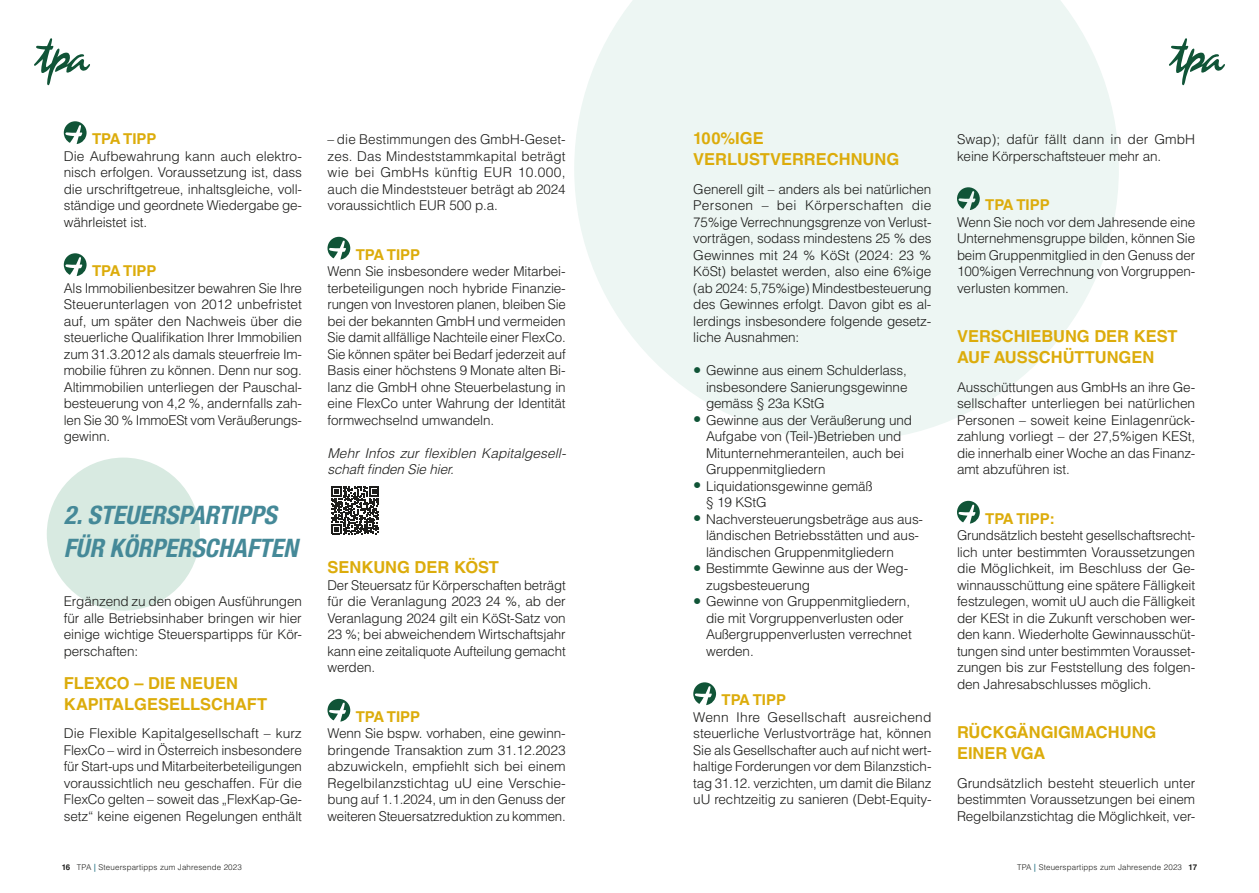
<style>
.page{position:relative;width:1259px;height:893px;background:#fff}
.page>*{position:absolute;margin:0;border:0;box-sizing:border-box;transform-origin:0 0}
.Titel_1{font:italic 700 condensed 25.5px/33px "Helvetica Neue LT Pro";color:#458998}
.Titel_2{font:700 16.5px/21px "Helvetica LT Std";color:#dcac0b}
.TPA-Tipp{font:700 15px "Helvetica LT Std";color:#dcac0b}
.Fliesstext{font:300 13.5px/16.5px "Helvetica LT Std";letter-spacing:-.01em;color:#1d1d1b;text-align:justify}
.Fliesstext_unten_ohne_Abstand{font:300 13.5px/16.5px "Helvetica LT Std";letter-spacing:-.01em;color:#1d1d1b;text-align:justify}
.Fliesstext_unten_ohne_Abstand-2{font:italic 300 13.5px/16.5px "Helvetica LT Std";color:#1d1d1b}
.t1{font:300 7.95px "Helvetica LT Std";letter-spacing:.02em;color:#1d1d1b}
.s1{font-size:16.5px;color:#105437}
.s2{font-weight:700}
.s3{font-weight:700;color:#458998}
</style>
<div class="page">
<svg style="left:574px;top:0;width:545px;height:441px;fill:#edf6f3"></svg>
<div style="left:47px;top:458px;width:153px;height:153px;background:#d8eae1;border-radius:50%"></div>
<svg style="left:34px;top:38px;width:56px;height:48px"></svg>
<svg style="left:1169px;top:38px;width:56px;height:48px"></svg>
<svg style="left:693px;top:682px;width:23px;height:23px"></svg>
<svg style="left:957px;top:187px;width:22px;height:23px"></svg>
<svg style="left:957px;top:501px;width:22px;height:23px"></svg>
<svg style="left:64px;top:121px;width:23px;height:23px"></svg>
<svg style="left:64px;top:253px;width:23px;height:23px"></svg>
<svg style="left:327px;top:237px;width:23px;height:23px"></svg>
<svg style="left:331px;top:486px;width:48px;height:48px"></svg>
<svg style="left:327px;top:699px;width:23px;height:23px"></svg>
<p class="TPA-Tipp" style="left:92px;top:130px;width:66px">TPA TIPP</p>
<p class="Fliesstext" style="left:64px;top:147px;width:240px">Die Aufbewahrung kann auch elektro&shy;nisch erfolgen. Voraussetzung ist, dass die urschriftgetreue, inhaltsgleiche, voll&shy;ständige und geordnete Wiedergabe ge&shy;währleistet ist.</p>
<p class="TPA-Tipp" style="left:92px;top:262px;width:66px">TPA TIPP</p>
<p class="Fliesstext" style="left:64px;top:279px;width:240px">Als Immobilienbesitzer bewahren Sie Ihre Steuerunterlagen von 2012 unbefristet auf, um später den Nachweis über die steuerliche Qualifikation Ihrer Immobilien zum 31.3.2012 als damals steuerfreie Im&shy;mobilie führen zu können. Denn nur sog.<br>Altimmobilien unterliegen der Pauschal&shy;besteuerung von 4,2 %, andernfalls zah&shy;len Sie 30 % ImmoESt vom Veräußerungs&shy;gewinn.</p>
<p class="Titel_1" style="left:64px;top:498px;width:235px">2. STEUERSPARTIPPS<br>FÜR KÖRPERSCHAFTEN</p>
<p class="Fliesstext_unten_ohne_Abstand" style="left:64px;top:593px;width:240px">Ergänzend zu den obigen Ausführungen für alle Betriebsinhaber bringen wir hier einige wichtige Steuerspartipps für Kör&shy;perschaften:</p>
<p class="Titel_2" style="left:64px;top:672px;width:205px">FLEXCO – DIE NEUEN<br>KAPITALGESELLSCHAFT</p>
<p class="Fliesstext" style="left:64px;top:725px;width:240px">Die Flexible Kapitalgesellschaft – kurz FlexCo – wird in Österreich insbesondere für Start-ups und Mitarbeiterbeteiligungen voraussichtlich neu geschaffen. Für die FlexCo gelten – soweit das „FlexKap-Ge&shy;setz“ keine eigenen Regelungen enthält</p>
<p class="Fliesstext" style="left:327px;top:131px;width:240px">– die Bestimmungen des GmbH-Geset&shy;zes. Das Mindeststammkapital beträgt wie bei GmbHs künftig EUR 10.000, auch die Mindeststeuer beträgt ab 2024 voraussichtlich EUR 500 p.a.</p>
<p class="TPA-Tipp" style="left:356px;top:245px;width:66px">TPA TIPP</p>
<p class="Fliesstext" style="left:327px;top:263px;width:240px">Wenn Sie insbesondere weder Mitarbei&shy;terbeteiligungen noch hybride Finanzie&shy;rungen von Investoren planen, bleiben Sie bei der bekannten GmbH und vermeiden Sie damit allfällige Nachteile einer FlexCo.<br>Sie können später bei Bedarf jederzeit auf Basis einer höchstens 9 Monate alten Bi&shy;lanz die GmbH ohne Steuerbelastung in eine FlexCo unter Wahrung der Identität formwechselnd umwandeln.</p>
<p class="Fliesstext_unten_ohne_Abstand-2" style="left:327px;top:445px;width:240px">Mehr Infos zur flexiblen Kapitalgesell&shy;schaft finden Sie hier.</p>
<p class="Titel_2" style="left:327px;top:557px;width:173px">SENKUNG DER KÖST</p>
<p class="Fliesstext" style="left:327px;top:576px;width:240px">Der Steuersatz für Körperschaften beträgt für die Veranlagung 2023 24 %, ab der Veranlagung 2024 gilt ein KöSt-Satz von 23 %; bei abweichendem Wirtschaftsjahr kann eine zeitaliquote Aufteilung gemacht werden.</p>
<p class="TPA-Tipp" style="left:356px;top:707px;width:66px">TPA TIPP</p>
<p class="Fliesstext" style="left:327px;top:725px;width:240px">Wenn Sie bspw. vorhaben, eine gewinn&shy;bringende Transaktion zum 31.12.2023 abzuwickeln, empfiehlt sich bei einem Regelbilanzstichtag uU eine Verschie&shy;bung auf 1.1.2024, um in den Genuss der weiteren Steuersatzreduktion zu kommen.</p>
<p class="Titel_2" style="left:693px;top:128px;width:207px">100%IGE<br>VERLUSTVERRECHNUNG</p>
<p class="Fliesstext" style="left:693px;top:180px;width:240px">Generell gilt – anders als bei natürlichen Personen – bei Körperschaften die 75%ige Verrechnungsgrenze von Verlust&shy;vorträgen, sodass mindestens 25 % des Gewinnes mit 24 % KöSt (2024: 23 % KöSt) belastet werden, also eine 6%ige (ab 2024: 5,75%ige) Mindestbesteuerung des Gewinnes erfolgt. Davon gibt es al&shy;lerdings insbesondere folgende gesetz&shy;liche Ausnahmen:</p>
<p class="Fliesstext" style="left:706px;top:362px;width:203px;text-indent:-13px"><span class="s1">•</span> Gewinne aus einem Schulderlass, insbesondere Sanierungsgewinne gemäss § 23a KStG</p>
<p class="Fliesstext" style="left:706px;top:411px;width:208px;text-align:left;text-indent:-13px"><span class="s1">•</span> Gewinne aus der Veräußerung und<br>Aufgabe von (Teil-)Betrieben und<br>Mitunternehmeranteilen, auch bei<br>Gruppenmitgliedern</p>
<p class="Fliesstext" style="left:706px;top:477px;width:168px;text-indent:-13px"><span class="s1">•</span> Liquidationsgewinne gemäß § 19 KStG</p>
<p class="Fliesstext" style="left:706px;top:510px;width:219px;text-align:left;text-indent:-13px"><span class="s1">•</span> Nachversteuerungsbeträge aus aus&shy;ländischen Betriebsstätten und aus&shy;ländischen Gruppenmitgliedern</p>
<p class="Fliesstext" style="left:706px;top:560px;width:204px;text-indent:-13px"><span class="s1">•</span> Bestimmte Gewinne aus der Weg&shy;zugsbesteuerung</p>
<p class="Fliesstext" style="left:706px;top:593px;width:207px;text-align:left;text-indent:-13px"><span class="s1">•</span> Gewinne von Gruppenmitgliedern, die mit Vorgruppenverlusten oder<br>Außergruppenverlusten verrechnet werden.</p>
<p class="TPA-Tipp" style="left:721px;top:691px;width:66px">TPA TIPP</p>
<p class="Fliesstext" style="left:693px;top:708px;width:240px">Wenn Ihre Gesellschaft ausreichend steuerliche Verlustvorträge hat, können Sie als Gesellschafter auch auf nicht wert&shy;haltige Forderungen vor dem Bilanzstich&shy;tag 31.12. verzichten, um damit die Bilanz uU rechtzeitig zu sanieren (Debt-Equity-</p>
<p class="Fliesstext" style="left:957px;top:131px;width:240px">Swap); dafür fällt dann in der GmbH keine Körperschaftsteuer mehr an.</p>
<p class="TPA-Tipp" style="left:985px;top:196px;width:66px">TPA TIPP</p>
<p class="Fliesstext" style="left:957px;top:213px;width:240px">Wenn Sie noch vor dem Jahresende eine Unternehmensgruppe bilden, können Sie beim Gruppenmitglied in den Genuss der 100%igen Verrechnung von Vorgruppen&shy;verlusten kommen.</p>
<p class="Titel_2" style="left:957px;top:326px;width:222px">VERSCHIEBUNG DER KEST<br>AUF AUSSCHÜTTUNGEN</p>
<p class="Fliesstext" style="left:957px;top:378px;width:240px">Ausschüttungen aus GmbHs an ihre Ge&shy;sellschafter unterliegen bei natürlichen Personen – soweit keine Einlagenrück&shy;zahlung vorliegt – der 27,5%igen KESt, die innerhalb einer Woche an das Finanz&shy;amt abzuführen ist.</p>
<p class="TPA-Tipp" style="left:985px;top:509px;width:71px">TPA TIPP:</p>
<p class="Fliesstext" style="left:957px;top:527px;width:240px">Grundsätzlich besteht gesellschaftsrecht&shy;lich unter bestimmten Voraussetzungen die Möglichkeit, im Beschluss der Ge&shy;winnausschüttung eine spätere Fälligkeit festzulegen, womit uU auch die Fälligkeit der KESt in die Zukunft verschoben wer&shy;den kann. Wiederholte Gewinnausschüt&shy;tungen sind unter bestimmten Vorausset&shy;zungen bis zur Feststellung des folgen&shy;den Jahresabschlusses möglich.</p>
<p class="Titel_2" style="left:957px;top:722px;width:201px">RÜCKGÄNGIGMACHUNG<br>EINER VGA</p>
<p class="Fliesstext" style="left:957px;top:774px;width:240px">Grundsätzlich besteht steuerlich unter bestimmten Voraussetzungen bei einem Regelbilanzstichtag die Möglichkeit, ver-</p>
<p class="t1" style="left:62px;top:862px;width:182px"><span class="s2">16</span> TPA <span class="s3">|</span> Steuerspartipps zum Jahresende 2023</p>
<p class="t1" style="left:1017px;top:862px;width:182px">TPA <span class="s3">|</span> Steuerspartipps zum Jahresende 2023 <span class="s2">17</span></p>
</div>
